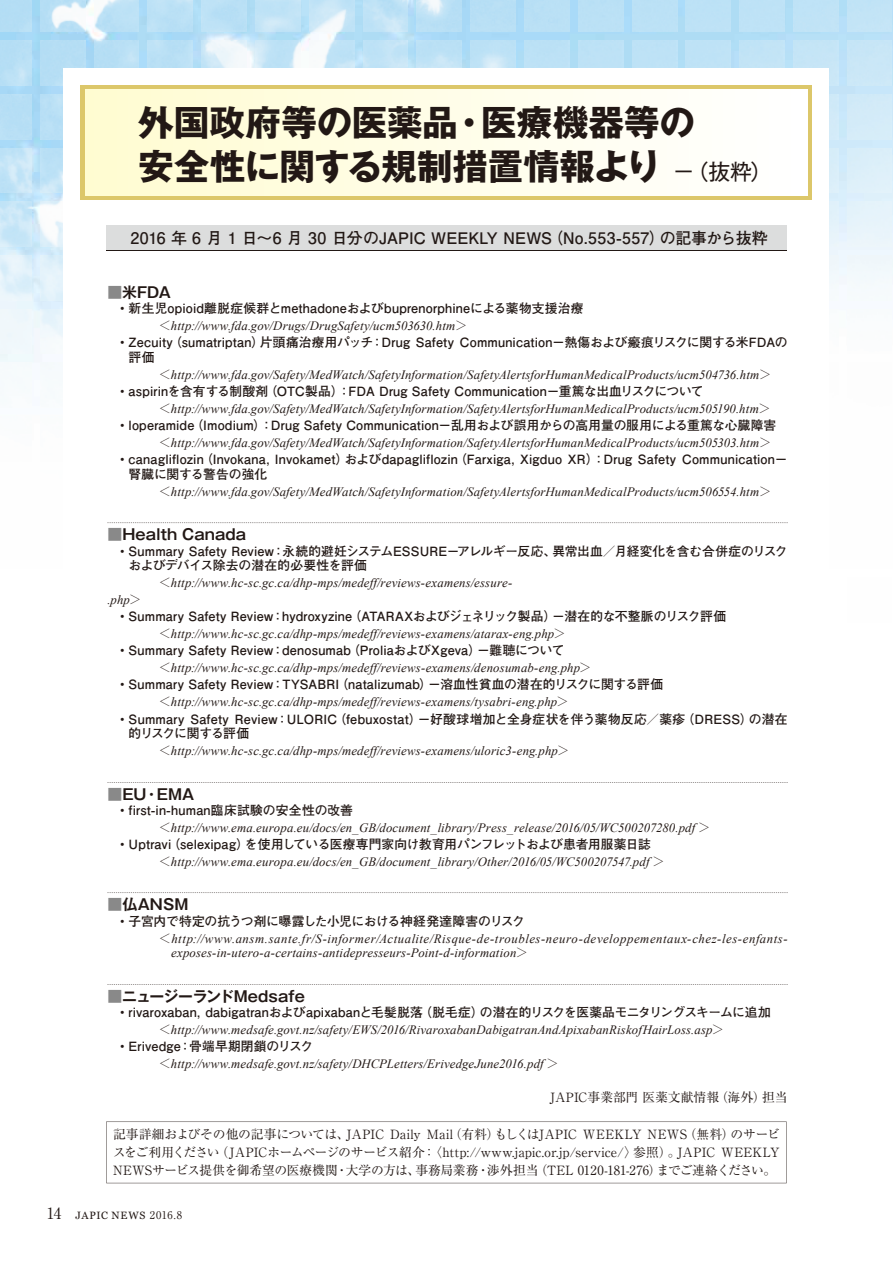
<style>
.page{position:relative;width:893px;height:1263px;background:#fff}
.page>*{position:absolute;margin:0;border:0;box-sizing:border-box;transform-origin:0 0}
.t1{font:700 35.55px/44.7px "Gothic MB101 Pro";letter-spacing:-.005em;color:#221815}
.t2{font:700 15.9px "Futo Go B101 Pro";color:#221815}
.t3{font:700 14.85px "Gothic MB101 Pro De";color:#221815}
.t4{font:italic 12.75px "Times New Roman";letter-spacing:.015em;color:#221815}
.t5{font:700 12.75px/14.9px "Futo Go B101 Pro";letter-spacing:.01em;color:#221815}
.t6{font:12.75px/18.1px "Ryumin Pro";letter-spacing:-.01em;color:#221815;text-align:justify}
.t7{font:italic 12.75px/14.2px "Times New Roman";letter-spacing:.035em;color:#221815}
.t8{font:700 12.75px "Futo Go B101 Pro";letter-spacing:-.02em;color:#221815}
.t9{font:10.65px "Georgia";letter-spacing:.06em;color:#221815}
.s1{font-weight:400;font-size:21.75px}
.s2{color:#898989}
.s3{font-family:"Ryumin Pro";font-weight:300;font-style:normal}
.s4{font-family:"Ryumin Pro";font-size:15.45px}
.s5{font-family:"Ryumin Pro"}
</style>
<div class="page">
<img style="left:0;top:0;width:893px;height:363px">
<img style="left:0;top:0;width:31px;height:32px">
<img style="left:40px;top:0;width:45px;height:32px">
<img style="left:94px;top:0;width:45px;height:32px">
<img style="left:148px;top:0;width:45px;height:32px">
<img style="left:202px;top:0;width:45px;height:32px">
<img style="left:256px;top:0;width:44px;height:32px">
<img style="left:309px;top:0;width:45px;height:32px">
<img style="left:363px;top:0;width:45px;height:32px">
<img style="left:417px;top:0;width:45px;height:32px">
<img style="left:471px;top:0;width:45px;height:32px">
<img style="left:525px;top:0;width:44px;height:32px">
<img style="left:578px;top:0;width:45px;height:32px">
<img style="left:632px;top:0;width:45px;height:32px">
<img style="left:686px;top:0;width:45px;height:32px">
<img style="left:740px;top:0;width:45px;height:32px">
<img style="left:794px;top:0;width:44px;height:32px">
<img style="left:847px;top:0;width:45px;height:32px">
<img style="left:0;top:41px;width:31px;height:45px">
<div style="left:40px;top:41px;width:45px;height:45px;background:#b5def4"></div>
<img style="left:94px;top:41px;width:45px;height:27px">
<img style="left:148px;top:41px;width:45px;height:27px">
<img style="left:202px;top:41px;width:45px;height:27px">
<img style="left:256px;top:41px;width:44px;height:27px">
<img style="left:309px;top:41px;width:45px;height:27px">
<img style="left:363px;top:41px;width:45px;height:27px">
<img style="left:417px;top:41px;width:45px;height:27px">
<img style="left:471px;top:41px;width:45px;height:27px">
<img style="left:525px;top:41px;width:44px;height:27px">
<img style="left:578px;top:41px;width:45px;height:27px">
<img style="left:632px;top:41px;width:45px;height:27px">
<img style="left:686px;top:41px;width:45px;height:27px">
<img style="left:740px;top:41px;width:45px;height:27px">
<img style="left:794px;top:41px;width:44px;height:45px">
<div style="left:847px;top:41px;width:45px;height:45px;background:#cae7f7"></div>
<img style="left:0;top:95px;width:31px;height:44px">
<img style="left:40px;top:95px;width:24px;height:44px">
<img style="left:829px;top:95px;width:9px;height:44px">
<div style="left:847px;top:95px;width:45px;height:44px;background:#d3ebf8"></div>
<img style="left:0;top:148px;width:31px;height:45px">
<img style="left:40px;top:148px;width:24px;height:45px">
<img style="left:829px;top:148px;width:9px;height:45px">
<div style="left:847px;top:148px;width:45px;height:45px;background:#ddeff9"></div>
<img style="left:0;top:202px;width:31px;height:45px">
<img style="left:40px;top:202px;width:24px;height:45px">
<img style="left:829px;top:202px;width:9px;height:45px">
<div style="left:847px;top:202px;width:45px;height:45px;background:#e7f4fa"></div>
<img style="left:0;top:256px;width:31px;height:44px">
<img style="left:40px;top:256px;width:24px;height:44px">
<img style="left:829px;top:256px;width:9px;height:44px">
<div style="left:847px;top:256px;width:45px;height:44px;background:#f3f9fc"></div>
<img style="left:0;top:309px;width:31px;height:45px">
<img style="left:40px;top:309px;width:24px;height:45px">
<img style="left:829px;top:309px;width:9px;height:45px">
<img style="left:847px;top:309px;width:45px;height:45px">
<img style="left:41px;top:363px;width:10px;height:7px">
<div style="left:64px;top:68px;width:765px;height:1110px;background:#fff"></div>
<div style="left:81px;top:85px;width:731px;height:115px;background:#dcc76a"></div>
<div style="left:85px;top:89px;width:723px;height:107px;background:linear-gradient(to right,#fffcd1,#fff)"></div>
<svg style="left:106px;top:1121px;width:681px;height:62px"></svg>
<div style="left:106px;top:225px;width:681px;height:26px;background:#dcdddd"></div>
<hr style="left:106px;top:251px;width:681px;height:1px;background:#221815">
<svg style="left:110px;top:523px;width:678px;height:1px"></svg>
<svg style="left:107px;top:782px;width:681px;height:1px"></svg>
<svg style="left:107px;top:892px;width:681px;height:1px"></svg>
<svg style="left:107px;top:984px;width:681px;height:1px"></svg>
<h1 class="t1" style="left:138px;top:95px;width:635px">外国政府等の医薬品・医療機器等の<br>安全性に関する規制措置情報より <span class="s1">－（抜粋）</span></h1>
<p class="t2" style="left:131px;top:225px;width:639px">2016 年 6 月 1 日～6 月 30 日分のJAPIC WEEKLY NEWS（No.553-557）の記事から抜粋</p>
<p class="t3" style="left:107px;top:280px;width:65px"><span class="s2">■</span>米FDA</p>
<p class="t5" style="left:107px;top:299px;width:478px">　• 新生児opioid離脱症候群とmethadoneおよびbuprenorphineによる薬物支援治療</p>
<p class="t4" style="left:158px;top:317px;width:311px"><span class="s3">＜</span>http://www.fda.gov/Drugs/DrugSafety/ucm503630.htm<span class="s3">＞</span></p>
<p class="t5" style="left:129px;top:333px;width:660px;text-indent:-21px">　• Zecuity（sumatriptan）片頭痛治療用パッチ：Drug Safety Communication－熱傷および瘢痕リスクに関する米FDAの評価</p>
<p class="t4" style="left:158px;top:366px;width:615px"><span class="s3">＜</span>http://www.fda.gov/Safety/MedWatch/SafetyInformation/SafetyAlertsforHumanMedicalProducts/ucm504736.htm<span class="s3">＞</span></p>
<p class="t5" style="left:107px;top:382px;width:598px">　• aspirinを含有する制酸剤（OTC製品）：FDA Drug Safety Communication－重篤な出血リスクについて</p>
<p class="t4" style="left:158px;top:400px;width:614px"><span class="s3">＜</span>http://www.fda.gov/Safety/MedWatch/SafetyInformation/SafetyAlertsforHumanMedicalProducts/ucm505190.htm<span class="s3">＞</span></p>
<p class="t5" style="left:107px;top:416px;width:670px">　• loperamide（Imodium）：Drug Safety Communication－乱用および誤用からの高用量の服用による重篤な心臓障害</p>
<p class="t4" style="left:158px;top:434px;width:614px"><span class="s3">＜</span>http://www.fda.gov/Safety/MedWatch/SafetyInformation/SafetyAlertsforHumanMedicalProducts/ucm505303.htm<span class="s3">＞</span></p>
<p class="t5" style="left:129px;top:450px;width:660px;text-indent:-21px">　• canagliflozin（Invokana，Invokamet）およびdapagliflozin（Farxiga，Xigduo XR）：Drug Safety Communication－腎臓に関する警告の強化</p>
<p class="t4" style="left:158px;top:483px;width:615px"><span class="s3">＜</span>http://www.fda.gov/Safety/MedWatch/SafetyInformation/SafetyAlertsforHumanMedicalProducts/ucm506554.htm<span class="s3">＞</span></p>
<p class="t3" style="left:107px;top:522px;width:140px"><span class="s2">■</span>Health Canada</p>
<p class="t5" style="left:129px;top:542px;width:661px;text-indent:-21px">　• Summary Safety Review：永続的避妊システムESSURE－アレルギー反応、異常出血／月経変化を含む合併症のリスクおよびデバイス除去の潜在的必要性を評価</p>
<p class="t4" style="left:158px;top:574px;width:355px"><span class="s3">＜</span>http://www.hc-sc.gc.ca/dhp-mps/medeff/reviews-examens/essure-</p>
<p class="t4" style="left:107px;top:591px;width:36px">.php<span class="s3">＞</span></p>
<p class="t5" style="left:107px;top:607px;width:620px">　• Summary Safety Review：hydroxyzine（ATARAXおよびジェネリック製品）－潜在的な不整脈のリスク評価</p>
<p class="t4" style="left:158px;top:625px;width:409px"><span class="s3">＜</span>http://www.hc-sc.gc.ca/dhp-mps/medeff/reviews-examens/atarax-eng.php<span class="s3">＞</span></p>
<p class="t5" style="left:107px;top:642px;width:459px">　• Summary Safety Review：denosumab（ProliaおよびXgeva）－難聴について</p>
<p class="t4" style="left:158px;top:659px;width:435px"><span class="s3">＜</span>http://www.hc-sc.gc.ca/dhp-mps/medeff/reviews-examens/denosumab-eng.php<span class="s3">＞</span></p>
<p class="t5" style="left:107px;top:676px;width:557px">　• Summary Safety Review：TYSABRI（natalizumab）－溶血性貧血の潜在的リスクに関する評価</p>
<p class="t4" style="left:158px;top:693px;width:412px"><span class="s3">＜</span>http://www.hc-sc.gc.ca/dhp-mps/medeff/reviews-examens/tysabri-eng.php<span class="s3">＞</span></p>
<p class="t5" style="left:129px;top:710px;width:661px;text-indent:-21px">　• Summary Safety Review：ULORIC（febuxostat）－好酸球増加と全身症状を伴う薬物反応／薬疹（DRESS）の潜在的リスクに関する評価</p>
<p class="t4" style="left:158px;top:742px;width:413px"><span class="s3">＜</span>http://www.hc-sc.gc.ca/dhp-mps/medeff/reviews-examens/uloric3-eng.php<span class="s3">＞</span></p>
<p class="t3" style="left:107px;top:782px;width:88px"><span class="s2">■</span>EU・EMA</p>
<p class="t5" style="left:107px;top:801px;width:247px">　• first-in-human臨床試験の安全性の改善</p>
<p class="t4" style="left:158px;top:819px;width:554px"><span class="s3">＜</span>http://www.ema.europa.eu/docs/en_GB/document_library/Press_release/2016/05/WC500207280.pdf <span class="s3">＞</span></p>
<p class="t5" style="left:107px;top:835px;width:545px">　• Uptravi（selexipag）を使用している医療専門家向け教育用パンフレットおよび患者用服薬日誌</p>
<p class="t4" style="left:158px;top:853px;width:508px"><span class="s3">＜</span>http://www.ema.europa.eu/docs/en_GB/document_library/Other/2016/05/WC500207547.pdf <span class="s3">＞</span></p>
<p class="t3" style="left:107px;top:892px;width:83px"><span class="s2">■</span>仏ANSM</p>
<p class="t8" style="left:107px;top:910px;width:419px">　• 子宮内で特定の抗うつ剤に曝露した小児における神経発達障害のリスク</p>
<p class="t7" style="left:171px;top:931px;width:618px;text-indent:-13px"><span class="s3">＜</span>http://www.ansm.sante.fr/S-informer/Actualite/Risque-de-troubles-neuro-developpementaux-chez-les-enfants&shy;exposes-in-utero-a-certains-antidepresseurs-Point-d-information<span class="s3">＞</span></p>
<p class="t3" style="left:107px;top:984px;width:199px"><span class="s2">■</span>ニュージーランドMedsafe</p>
<p class="t5" style="left:107px;top:1003px;width:665px">　• rivaroxaban，dabigatranおよびapixabanと毛髪脱落（脱毛症）の潜在的リスクを医薬品モニタリングスキームに追加</p>
<p class="t4" style="left:158px;top:1021px;width:567px"><span class="s3">＜</span>http://www.medsafe.govt.nz/safety/EWS/2016/RivaroxabanDabigatranAndApixabanRiskofHairLoss.asp<span class="s3">＞</span></p>
<p class="t5" style="left:107px;top:1037px;width:207px">　• Erivedge：骨端早期閉鎖のリスク</p>
<p class="t4" style="left:158px;top:1055px;width:402px"><span class="s3">＜</span>http://www.medsafe.govt.nz/safety/DHCPLetters/ErivedgeJune2016.pdf <span class="s3">＞</span></p>
<p class="t6" style="left:550px;top:1087px;width:239px">JAPIC事業部門 医薬文献情報（海外）担当</p>
<p class="t6" style="left:113px;top:1124px;width:668px">記事詳細およびその他の記事については、JAPIC Daily Mail（有料）もしくはJAPIC WEEKLY NEWS（無料）のサービスをご利用ください（JAPICホームページのサービス紹介：〈http://www.japic.or.jp/service/〉参照）。JAPIC WEEKLY NEWSサービス提供を御希望の医療機関・大学の方は、事務局業務・渉外担当（TEL 0120-181-276）までご連絡ください。</p>
<p class="t9" style="left:47px;top:1209px;width:137px"><span class="s4">14</span> JAPIC NEWS <span class="s5">2016.8</span></p>
</div>
